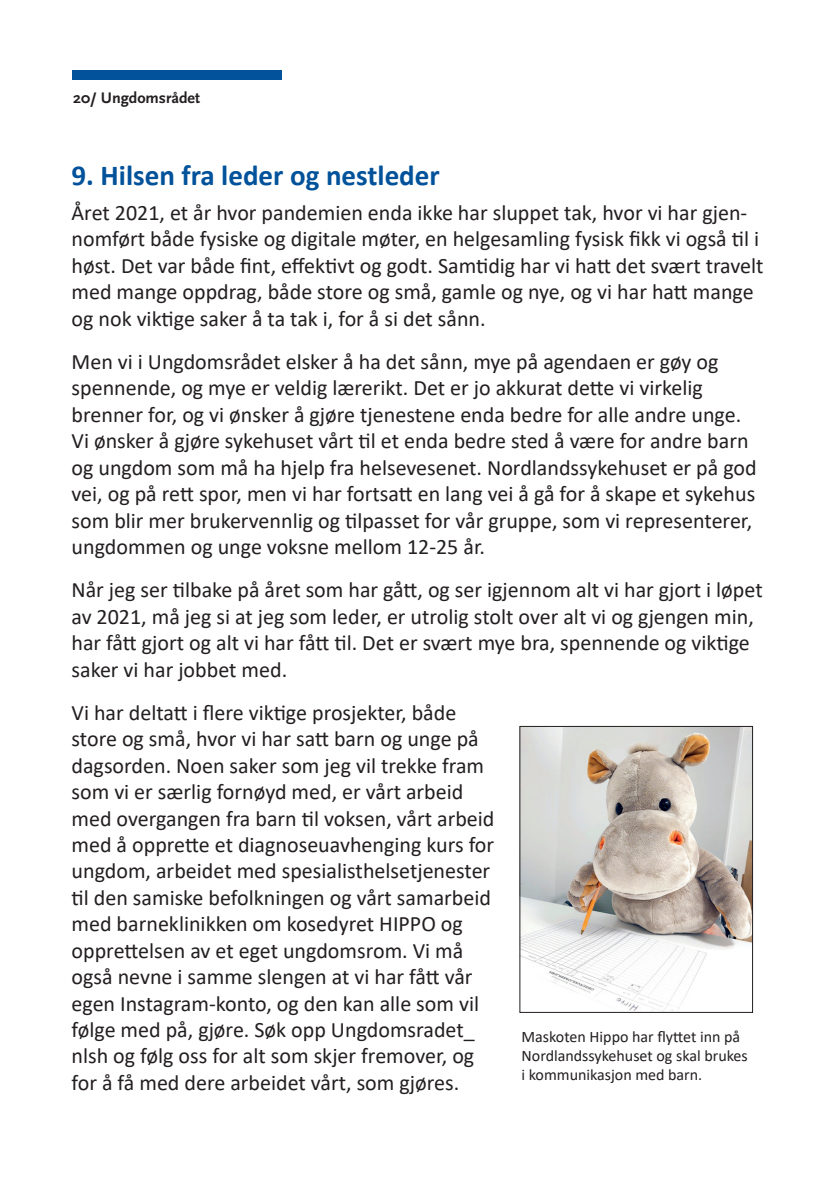
<style>
.page{position:relative;width:840px;height:1191px;background:#fff}
.page>*{position:absolute;margin:0;border:0;box-sizing:border-box;transform-origin:0 0}
.t1{font:700 29px "Calibri";color:#01529a}
.t2{font:22px/26.4px "Calibri";color:#231f20}
.t3{font:16px/19.2px "Calibri";color:#231f20}
.t4{font:700 16px "Scala Sans OT";color:#231f20}
</style>
<div class="page">
<div style="left:71px;top:71px;width:210px;height:9px;background:#01529b"></div>
<img style="left:521px;top:728px;width:229px;height:283px">
<div style="left:519px;top:726px;width:233px;height:287px;border:1px solid #231f20"></div>
<p class="t4" style="left:73px;top:89px;width:128px">20/ Ungdomsrådet</p>
<h1 class="t1" style="left:71px;top:155px;width:369px">9. Hilsen fra leder og nestleder</h1>
<p class="t2" style="left:71px;top:199px;width:693px">Året 2021, et år hvor pandemien enda ikke har sluppet tak, hvor vi har gjen&shy;nomført både fysiske og digitale møter, en helgesamling fysisk fikk vi også til i høst. Det var både fint, effektivt og godt. Samtidig har vi hatt det svært travelt med mange oppdrag, både store og små, gamle og nye, og vi har hatt mange og nok viktige saker å ta tak i, for å si det sånn.</p>
<p class="t2" style="left:71px;top:348px;width:686px">Men vi i Ungdomsrådet elsker å ha det sånn, mye på agendaen er gøy og spennende, og mye er veldig lærerikt. Det er jo akkurat dette vi virkelig brenner for, og vi ønsker å gjøre tjenestene enda bedre for alle andre unge.<br>Vi ønsker å gjøre sykehuset vårt til et enda bedre sted å være for andre barn og ungdom som må ha hjelp fra helsevesenet. Nordlandssykehuset er på god vei, og på rett spor, men vi har fortsatt en lang vei å gå for å skape et sykehus som blir mer brukervennlig og tilpasset for vår gruppe, som vi representerer, ungdommen og unge voksne mellom 12-25 år.</p>
<p class="t2" style="left:71px;top:576px;width:692px">Når jeg ser tilbake på året som har gått, og ser igjennom alt vi har gjort i løpet av 2021, må jeg si at jeg som leder, er utrolig stolt over alt vi og gjengen min, har fått gjort og alt vi har fått til. Det er svært mye bra, spennende og viktige saker vi har jobbet med.</p>
<p class="t2" style="left:71px;top:699px;width:424px">Vi har deltatt i flere viktige prosjekter, både store og små, hvor vi har satt barn og unge på dagsorden. Noen saker som jeg vil trekke fram som vi er særlig fornøyd med, er vårt arbeid med overgangen fra barn til voksen, vårt arbeid med å opprette et diagnoseuavhenging kurs for ungdom, arbeidet med spesialisthelsetjenester til den samiske befolkningen og vårt samarbeid med barneklinikken om kosedyret HIPPO og opprettelsen av et eget ungdomsrom. Vi må også nevne i samme slengen at vi har fått vår egen Instagram-konto, og den kan alle som vil følge med på, gjøre. Søk opp Ungdomsradet_ nlsh og følg oss for alt som skjer fremover, og for å få med dere arbeidet vårt, som gjøres.</p>
<p class="t3" style="left:521px;top:1026px;width:227px">Maskoten Hippo har flyttet inn på<br>Nordlandssykehuset og skal brukes i kommunikasjon med barn.</p>
</div>
